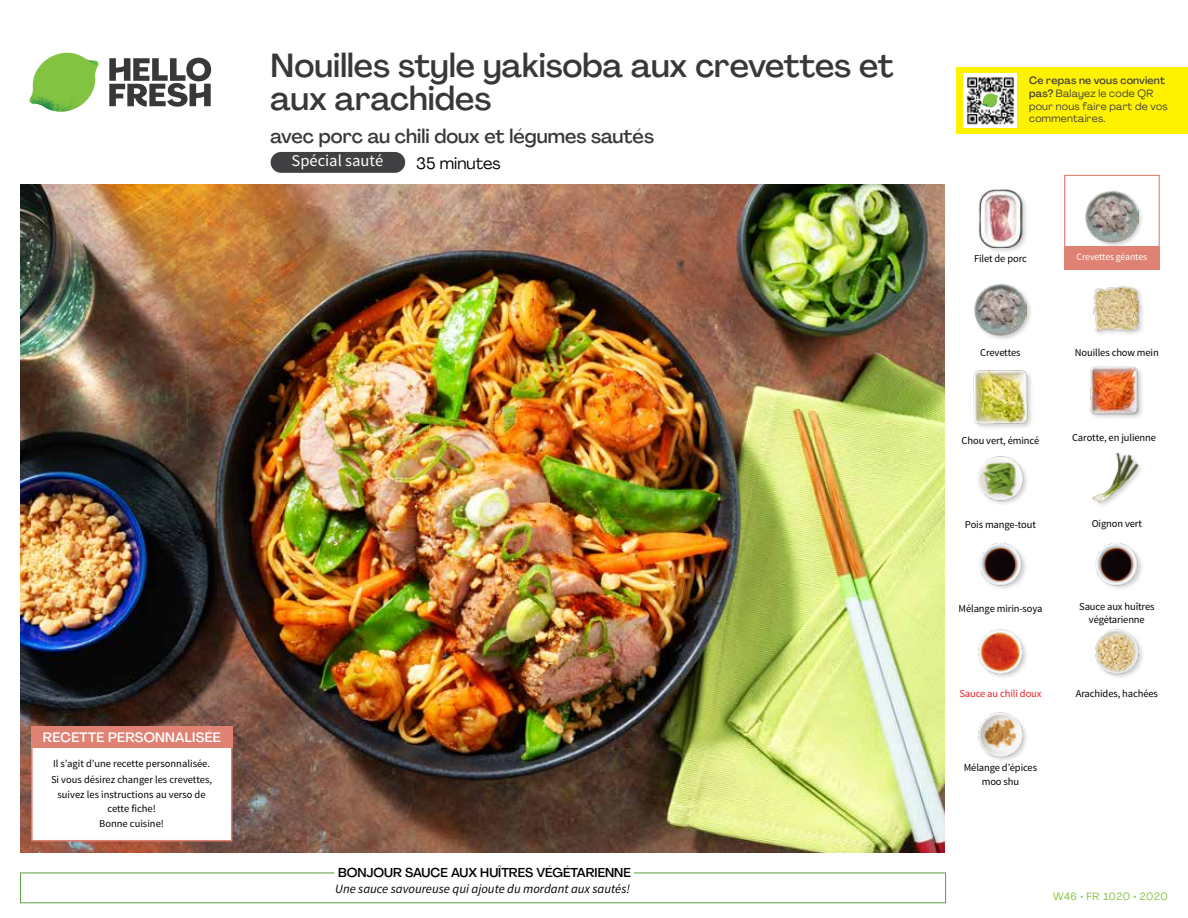
<style>
.page{position:relative;width:1188px;height:918px;background:#fff}
.page>*{position:absolute;margin:0;border:0;box-sizing:border-box;transform-origin:0 0}
.t1{font:500 33px/33px "Agrandir";color:#383839}
.t2{font:500 19.5px "Agrandir";color:#383839}
.t3{font:16.5px "Source Sans Pro";color:#fff}
.t4{font:16.5px "Agrandir";color:#000}
.t5{font:500 13.5px "Agrandir";letter-spacing:.02em;color:#fff}
.t6{font:italic 12.75px "Source Sans Pro";color:#000}
.t7{font:500 12.75px "Agrandir";color:#000}
.t8{font:10.5px/15.6px "Source Sans Pro";letter-spacing:-.01em;color:#000;text-align:center}
.t9{font:10.5px/12.8px "Agrandir";letter-spacing:.02em;color:#414042}
.t10{font:10.5px "Source Sans Pro";letter-spacing:-.01em;color:#ed1d24}
.t11{font:10.5px "Agrandir";letter-spacing:.05em;color:#82c341}
.t12{font:9.75px "Source Sans Pro";letter-spacing:-.01em;color:#fff}
.s1{font-weight:500}
</style>
<div class="page">
<svg style="left:109px;top:57px;width:102px;height:50px"></svg>
<svg style="left:34px;top:53px;width:62px;height:40px"></svg>
<img style="left:67px;top:53px;width:32px;height:26px">
<img style="left:33px;top:75px;width:59px;height:11px">
<img style="left:29px;top:79px;width:61px;height:33px">
<img style="left:65px;top:86px;width:27px;height:25px">
<div style="left:20px;top:873px;width:926px;height:30px;border:1px solid #609f43"></div>
<div style="left:334px;top:865px;width:300px;height:15px;background:#fff"></div>
<img style="left:21px;top:184px;width:924px;height:668px">
<div style="left:271px;top:152px;width:134px;height:21px;background:#414042;border-radius:10px"></div>
<img style="left:978px;top:712px;width:49px;height:49px">
<img style="left:1095px;top:629px;width:48px;height:49px">
<img style="left:978px;top:629px;width:49px;height:48px">
<img style="left:1095px;top:542px;width:47px;height:47px">
<img style="left:979px;top:542px;width:47px;height:47px">
<img style="left:1092px;top:452px;width:49px;height:54px">
<img style="left:977px;top:456px;width:50px;height:48px">
<img style="left:1090px;top:366px;width:52px;height:52px">
<div style="left:973px;top:369px;width:61px;height:62px;background:#000;opacity:.2"></div>
<img style="left:973px;top:369px;width:56px;height:56px">
<img style="left:1093px;top:286px;width:50px;height:48px">
<div style="left:1085px;top:189px;width:59px;height:60px;background:#000;opacity:.2"></div>
<img style="left:1086px;top:190px;width:52px;height:52px">
<div style="left:978px;top:189px;width:51px;height:66px;background:#000;opacity:.2"></div>
<img style="left:978px;top:190px;width:51px;height:57px">
<div style="left:973px;top:282px;width:60px;height:60px;background:#000;opacity:.2"></div>
<img style="left:974px;top:283px;width:53px;height:53px">
<div style="left:1064px;top:175px;width:96px;height:72px;border:1px solid #df8273"></div>
<div style="left:1064px;top:247px;width:96px;height:23px;background:#df8273"></div>
<div style="left:31px;top:726px;width:201px;height:115px;background:#fff;border:2px solid #df8273"></div>
<div style="left:31px;top:726px;width:202px;height:22px;background:#df8273"></div>
<div style="left:956px;top:67px;width:232px;height:67px;background:#fff200"></div>
<img style="left:964px;top:74px;width:52px;height:54px">
<svg style="left:982px;top:93px;width:16px;height:14px"></svg>
<h1 class="t1" style="left:271px;top:49px;width:624px">Nouilles style yakisoba aux crevettes et aux arachides</h1>
<h2 class="t2" style="left:271px;top:124px;width:385px">avec porc au chili doux et légumes sautés</h2>
<h3 class="t4" style="left:416px;top:153px;width:86px">35 minutes</h3>
<h3 class="t3" style="left:292px;top:151px;width:93px">Spécial sauté</h3>
<p class="t5" style="left:43px;top:729px;width:179px">RECETTE PERSONNALISÉE</p>
<p class="t8" style="left:51px;top:756px;width:163px">Il s’agit d’une recette personnalisée.<br>Si vous désirez changer les crevettes, suivez les instructions au verso de</p>
<p class="t8" style="left:99px;top:801px;width:66px">cette fiche!<br>Bonne cuisine!</p>
<p class="t7" style="left:338px;top:864px;width:294px">BONJOUR SAUCE AUX HUÎTRES VÉGÉTARIENNE</p>
<p class="t6" style="left:335px;top:881px;width:296px">Une sauce savoureuse qui ajoute du mordant aux sautés!</p>
<p class="t9" style="left:1029px;top:74px;width:140px"><span class="s1">Ce repas ne vous convient pas?</span> Balayez le code QR pour nous faire part de vos commentaires.</p>
<p class="t8" style="left:974px;top:251px;width:54px">Filet de porc</p>
<p class="t12" style="left:1077px;top:251px;width:72px">Crevettes géantes</p>
<p class="t8" style="left:980px;top:345px;width:42px">Crevettes</p>
<p class="t8" style="left:1075px;top:345px;width:86px">Nouilles chow mein</p>
<p class="t8" style="left:962px;top:433px;width:79px">Chou vert, émincé</p>
<p class="t8" style="left:1072px;top:430px;width:86px">Carotte, en julienne</p>
<p class="t8" style="left:965px;top:517px;width:72px">Pois mange-tout</p>
<p class="t8" style="left:1092px;top:515px;width:52px">Oignon vert</p>
<p class="t8" style="left:959px;top:601px;width:85px">Mélange mirin-soya</p>
<p class="t8" style="left:1079px;top:599px;width:77px;line-height:13.5px">Sauce aux huîtres végétarienne</p>
<p class="t10" style="left:959px;top:687px;width:84px">Sauce au chili doux</p>
<p class="t8" style="left:1076px;top:686px;width:84px">Arachides, hachées</p>
<p class="t8" style="left:964px;top:761px;width:75px;line-height:13.5px">Mélange d’épices moo shu</p>
<p class="t11" style="left:1053px;top:890px;width:116px">W46 • FR 1020 • 2020</p>
</div>
